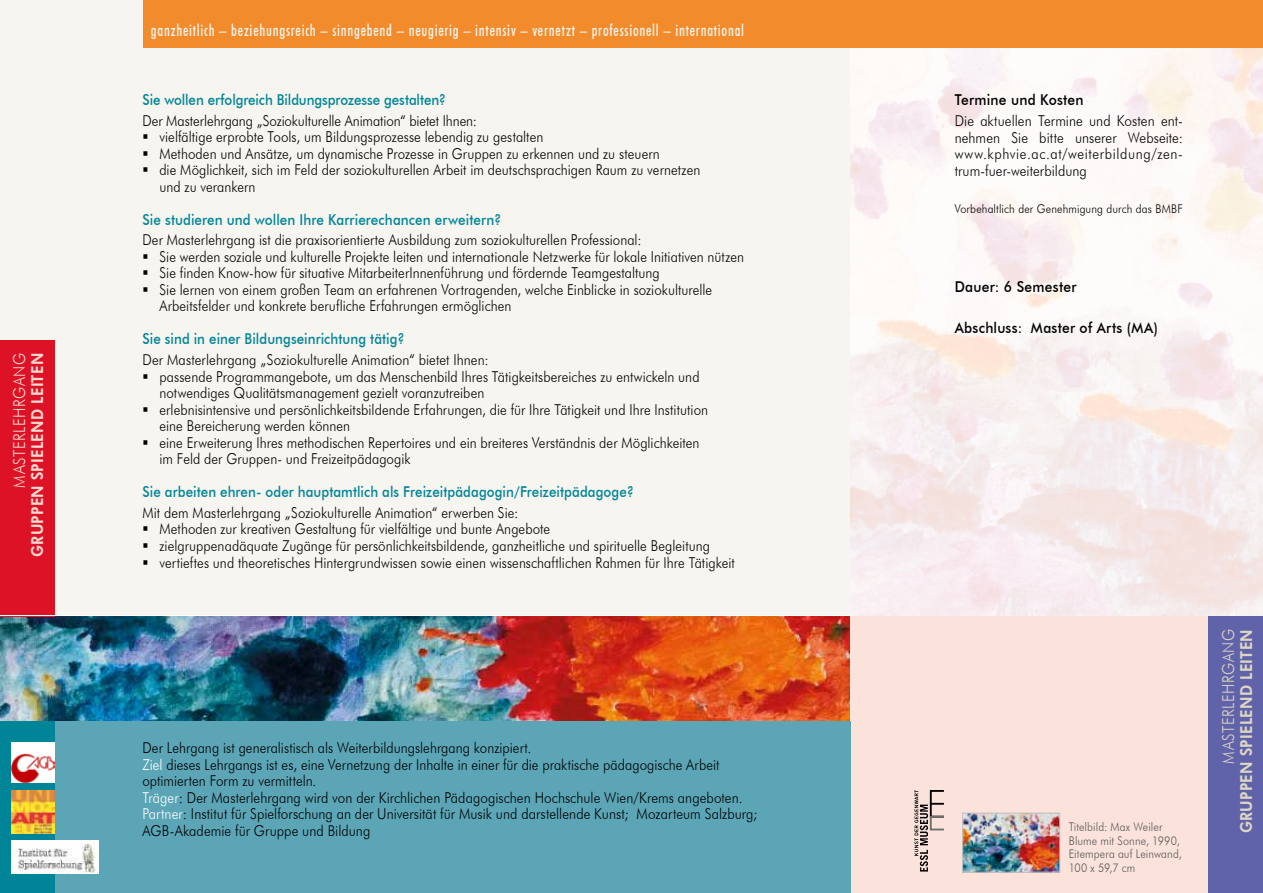
<style>
.page{position:relative;width:1263px;height:893px;background:#fff}
.page>*{position:absolute;margin:0;border:0;box-sizing:border-box;transform-origin:0 0}
.t1{font:500 condensed 16.5px "Futura BT";letter-spacing:.05em;color:#f7f5f0;scale:.9 1}
.t2{font:800 16.5px "Futura BT";letter-spacing:.025em;color:#dcd7c2;scale:.9 1}
.t3{font:800 16.5px "Futura BT";letter-spacing:.025em;color:#fad9cf;scale:.9 1}
.t4{font:300 16.5px "Futura BT";letter-spacing:.03em;color:#dcd7c2;scale:.9 1}
.t5{font:300 16.5px "Futura BT";letter-spacing:.03em;color:#fad9cf;scale:.9 1}
.veranst-info_aufzähl{font:300 15px/16.5px "Futura BT";letter-spacing:.005em;color:#000;scale:.89 1}
.veranst-info_aufzähl-2{font:300 15px/16.5px "Futura BT";letter-spacing:.005em;color:#000;text-align:justify;scale:.9 1}
.veranst-info_aufzähl-3{font:500 15px "Futura BT";letter-spacing:.005em;color:#008598;scale:.89 1}
.t6{font:500 15px "Futura BT";letter-spacing:.02em;color:#000;scale:.92 1}
.veranst-info_aufzähl-4{font:500 15px "Futura BT";letter-spacing:.005em;color:#008598;scale:.9 1}
.t7{font:300 12px "Futura BT";letter-spacing:.015em;color:#575756;scale:.9 1}
.t8{font:300 12px "Futura BT";letter-spacing:.015em;color:#000;scale:.9 1}
.s1{color:#fff}
</style>
<div class="page">
<div style="left:0;top:0;width:850px;height:668px;background:#f7f5f0"></div>
<img style="left:0;top:616px;width:850px;height:106px">
<svg style="left:850px;top:48px;width:413px;height:845px"></svg>
<div style="left:0;top:722px;width:850px;height:171px;background:#5ba5b6"></div>
<div style="left:1208px;top:617px;width:55px;height:276px;background:#6062aa"></div>
<div style="left:0;top:722px;width:55px;height:171px;background:#008598"></div>
<div style="left:0;top:340px;width:55px;height:277px;background:#de1227"></div>
<hr style="left:0;top:615px;width:850px;height:1px;background:#fff">
<img style="left:964px;top:815px;width:94px;height:55px">
<div style="left:962px;top:813px;width:98px;height:59px;border:1px solid #c3c3c6"></div>
<img style="left:12px;top:743px;width:43px;height:40px">
<svg style="left:914px;top:789px;width:32px;height:82px;background:#cbb8b2"></svg>
<img style="left:12px;top:790px;width:43px;height:43px">
<img style="left:12px;top:841px;width:87px;height:32px">
<div style="left:143px;top:0;width:1120px;height:48px;background:#f28b2b"></div>
<p class="t5" style="left:9px;top:488px;width:151px;rotate:-90deg">MASTERLEHRGANG</p>
<p class="t3" style="left:27px;top:557px;width:228px;rotate:-90deg">GRUPPEN SPIELEND LEITEN</p>
<p class="t1" style="left:151px;top:20px;width:661px">ganzheitlich – beziehungsreich – sinngebend – neugierig – intensiv – vernetzt – professionell – international</p>
<p class="veranst-info_aufzähl-3" style="left:142px;top:90px;width:343px">Sie wollen erfolgreich Bildungsprozesse gestalten?</p>
<p class="veranst-info_aufzähl" style="left:142px;top:112px;width:377px">Der Masterlehrgang „Soziokulturelle Animation“ bietet Ihnen:</p>
<p class="veranst-info_aufzähl" style="left:159px;top:128px;width:433px">vielfältige erprobte Tools, um Bildungsprozesse lebendig zu gestalten</p>
<p class="veranst-info_aufzähl" style="left:159px;top:145px;width:564px">Methoden und Ansätze, um dynamische Prozesse in Gruppen zu erkennen und zu steuern</p>
<p class="veranst-info_aufzähl" style="left:159px;top:161px;width:609px">die Möglichkeit, sich im Feld der soziokulturellen Arbeit im deutschsprachigen Raum zu vernetzen und zu verankern</p>
<p class="veranst-info_aufzähl-4" style="left:142px;top:210px;width:400px">Sie studieren und wollen Ihre Karrierechancen erweitern?</p>
<p class="veranst-info_aufzähl" style="left:142px;top:232px;width:562px">Der Masterlehrgang ist die praxisorientierte Ausbildung zum soziokulturellen Professional:</p>
<p class="veranst-info_aufzähl" style="left:159px;top:248px;width:658px">Sie werden soziale und kulturelle Projekte leiten und internationale Netzwerke für lokale Initiativen nützen</p>
<p class="veranst-info_aufzähl" style="left:159px;top:265px;width:564px">Sie finden Know-how für situative MitarbeiterInnenführung und fördernde Teamgestaltung</p>
<p class="veranst-info_aufzähl" style="left:159px;top:281px;width:623px">Sie lernen von einem großen Team an erfahrenen Vortragenden, welche Einblicke in soziokulturelle<br>Arbeitsfelder und konkrete berufliche Erfahrungen ermöglichen</p>
<p class="veranst-info_aufzähl-3" style="left:142px;top:330px;width:296px">Sie sind in einer Bildungseinrichtung tätig?</p>
<p class="veranst-info_aufzähl-2" style="left:142px;top:351px;width:386px">Der Masterlehrgang „Soziokulturelle Animation“ bietet Ihnen:</p>
<p class="veranst-info_aufzähl" style="left:159px;top:368px;width:608px">passende Programmangebote, um das Menschenbild Ihres Tätigkeitsbereiches zu entwickeln und notwendiges Qualitätsmanagement gezielt voranzutreiben</p>
<p class="veranst-info_aufzähl" style="left:159px;top:401px;width:618px">erlebnisintensive und persönlichkeitsbildende Erfahrungen, die für Ihre Tätigkeit und Ihre Institution eine Bereicherung werden können</p>
<p class="veranst-info_aufzähl" style="left:159px;top:434px;width:608px">eine Erweiterung Ihres methodischen Repertoires und ein breiteres Verständnis der Möglichkeiten im Feld der Gruppen- und Freizeitpädagogik</p>
<p class="veranst-info_aufzähl-3" style="left:142px;top:483px;width:554px">Sie arbeiten ehren- oder hauptamtlich als Freizeitpädagogin/Freizeitpädagoge?</p>
<p class="veranst-info_aufzähl" style="left:142px;top:504px;width:424px">Mit dem Masterlehrgang „Soziokulturelle Animation“ erwerben Sie:</p>
<p class="veranst-info_aufzähl" style="left:159px;top:521px;width:440px">Methoden zur kreativen Gestaltung für vielfältige und bunte Angebote</p>
<p class="veranst-info_aufzähl" style="left:159px;top:537px;width:620px">zielgruppenadäquate Zugänge für persönlichkeitsbildende, ganzheitliche und spirituelle Begleitung</p>
<p class="veranst-info_aufzähl" style="left:159px;top:554px;width:648px">vertieftes und theoretisches Hintergrundwissen sowie einen wissenschaftlichen Rahmen für Ihre Tätigkeit</p>
<p class="veranst-info_aufzähl" style="left:142px;top:740px;width:650px">Der Lehrgang ist generalistisch als Weiterbildungslehrgang konzipiert.<br><span class="s1">Ziel</span> dieses Lehrgangs ist es, eine Vernetzung der Inhalte in einer für die praktische pädagogische Arbeit optimierten Form zu vermitteln.</p>
<p class="veranst-info_aufzähl-2" style="left:142px;top:789px;width:668px"><span class="s1">Träger</span>: Der Masterlehrgang wird von der Kirchlichen Pädagogischen Hochschule Wien/Krems angeboten.</p>
<p class="veranst-info_aufzähl-2" style="left:142px;top:806px;width:685px"><span class="s1">Partner</span>: Institut für Spielforschung an der Universität für Musik und darstellende Kunst; Mozarteum Salzburg;</p>
<p class="veranst-info_aufzähl-2" style="left:142px;top:822px;width:255px">AGB-Akademie für Gruppe und Bildung</p>
<p class="t6" style="left:955px;top:91px;width:142px">Termine und Kosten</p>
<p class="veranst-info_aufzähl-2" style="left:955px;top:112px;width:255px">Die aktuellen Termine und Kosten ent&shy;nehmen Sie bitte unserer Webseite: www.kphvie.ac.at/weiterbildung/zen&shy;trum-fuer-weiterbildung</p>
<p class="t8" style="left:955px;top:201px;width:255px">Vorbehaltlich der Genehmigung durch das BMBF</p>
<p class="t6" style="left:955px;top:277px;width:134px">Dauer: 6 Semester</p>
<p class="t6" style="left:955px;top:319px;width:222px">Abschluss: Master of Arts (MA)</p>
<p class="t7" style="left:1069px;top:820px;width:106px">Titelbild: Max Weiler</p>
<p class="t7" style="left:1069px;top:833px;width:125px">Blume mit Sonne, 1990,</p>
<p class="t7" style="left:1069px;top:847px;width:127px">Eitempera auf Leinwand,</p>
<p class="t7" style="left:1069px;top:860px;width:76px">100 x 59,7 cm</p>
<p class="t4" style="left:1218px;top:764px;width:151px;rotate:-90deg">MASTERLEHRGANG</p>
<p class="t2" style="left:1236px;top:833px;width:228px;rotate:-90deg">GRUPPEN SPIELEND LEITEN</p>
</div>
